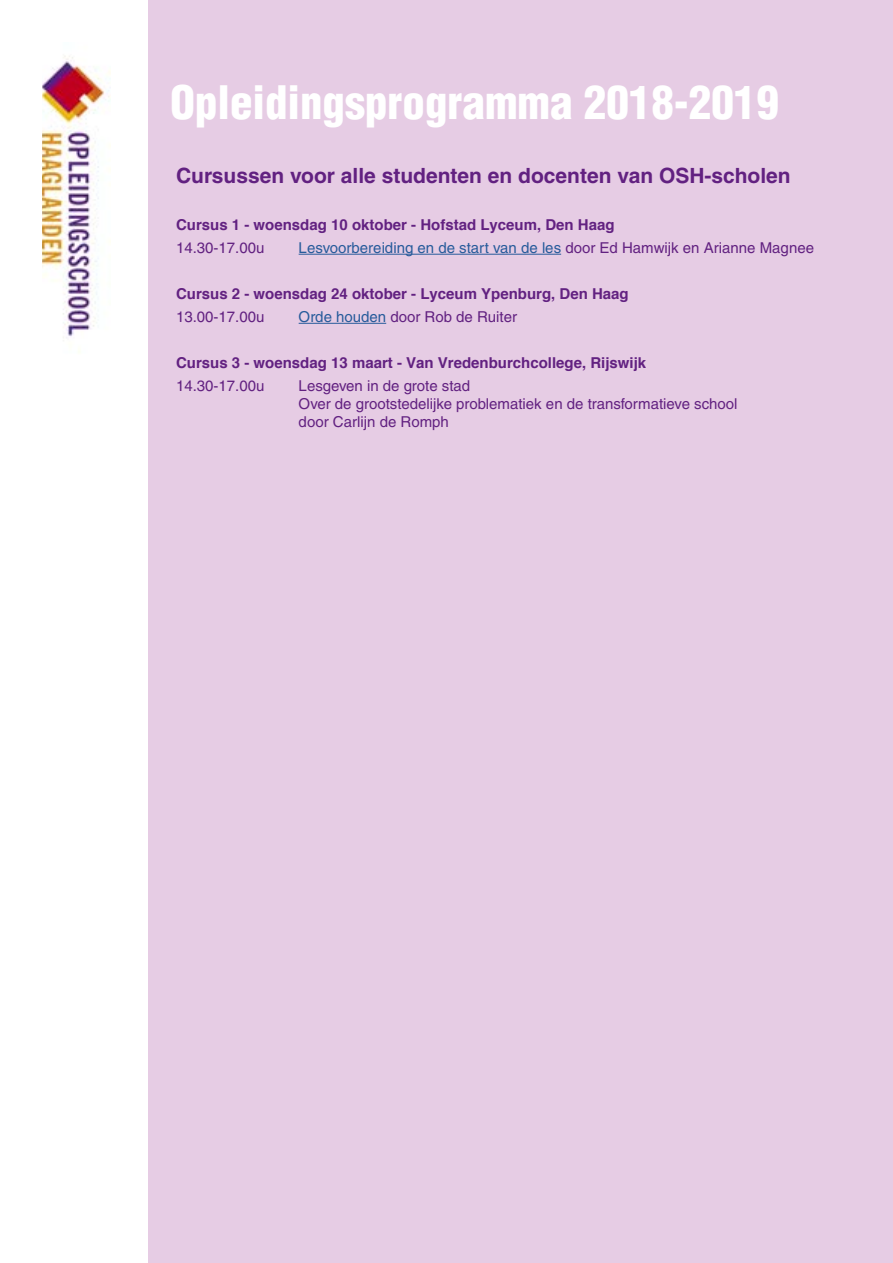
<style>
.page{position:relative;width:893px;height:1263px;background:#fff}
.page>*{position:absolute;margin:0;border:0;box-sizing:border-box;transform-origin:0 0}
.t1{font:900 condensed 45px "Helvetica";color:#fff}
.t2{font:700 21px "Helvetica CE";color:#622181}
.t3{font:15px/18px "Helvetica";color:#622181}
.t4{font:700 15px "Helvetica";color:#622181}
.t5{font:15px "Helvetica";color:#275b9b}
.s1{color:#622181}
.s2{color:#275b9b}
</style>
<div class="page">
<div style="left:149px;top:0;width:744px;height:1263px;background:#e6cce4"></div>
<hr style="left:299px;top:254px;width:262px;height:1px;background:#275b9b">
<hr style="left:299px;top:323px;width:87px;height:1px;background:#275b9b">
<img style="left:43px;top:56px;width:67px;height:296px">
<h1 class="t1" style="left:170px;top:74px;width:610px">Opleidingsprogramma 2018-2019</h1>
<h2 class="t2" style="left:176px;top:163px;width:616px">Cursussen voor alle studenten en docenten van OSH-scholen</h2>
<p class="t4" style="left:176px;top:215px;width:440px">Cursus 1 - woensdag 10 oktober - Hofstad Lyceum, Den Haag</p>
<p class="t3" style="left:176px;top:238px;width:90px">14.30-17.00u</p>
<p class="t5" style="left:299px;top:239px;width:517px">Lesvoorbereiding en de start van de les <span class="s1">door Ed Hamwijk en Arianne Magnee</span></p>
<p class="t4" style="left:176px;top:284px;width:454px">Cursus 2 - woensdag 24 oktober - Lyceum Ypenburg, Den Haag</p>
<p class="t3" style="left:176px;top:307px;width:90px">13.00-17.00u</p>
<p class="t3" style="left:299px;top:307px;width:220px"><span class="s2">Orde houden</span> door Rob de Ruiter</p>
<p class="t4" style="left:176px;top:353px;width:472px">Cursus 3 - woensdag 13 maart - Van Vredenburchcollege, Rijswijk</p>
<p class="t3" style="left:176px;top:377px;width:90px">14.30-17.00u</p>
<p class="t3" style="left:299px;top:377px;width:440px">Lesgeven in de grote stad<br>Over de grootstedelijke problematiek en de transformatieve school door Carlijn de Romph</p>
</div>
